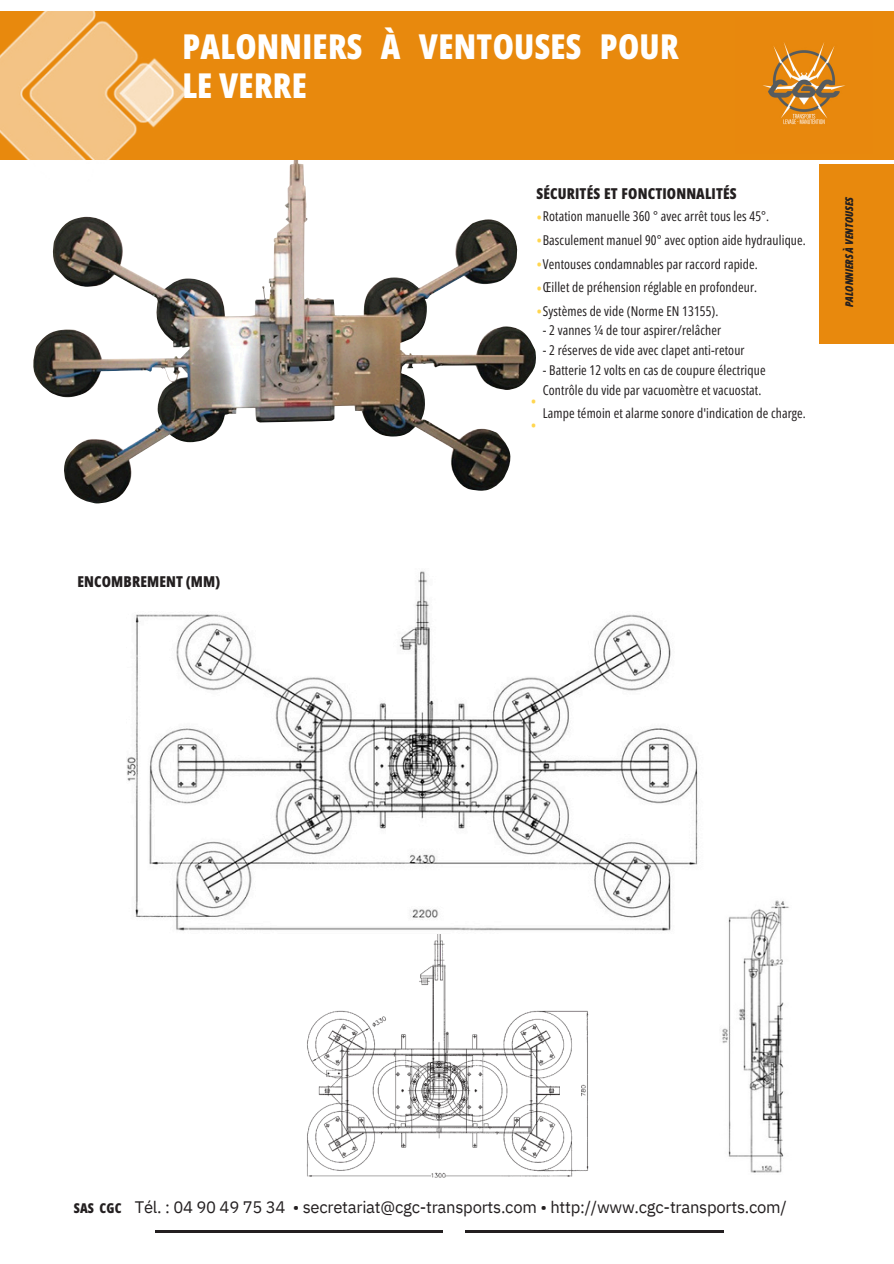
<style>
.page{position:relative;width:894px;height:1264px;background:#fff}
.page>*{position:absolute;margin:0;border:0;box-sizing:border-box;transform-origin:0 0}
.t1{font:800 34.2px/38.2px "Open Sans Condensed";letter-spacing:.01em;color:#fff}
.t2{font:16.65px "IBM Plex Sans";letter-spacing:-.015em;color:#231f20}
.t3{font:800 15px/23.7px "Open Sans Condensed";letter-spacing:.01em;color:#231f20}
.t4{font:15px/23.7px "Open Sans Condensed";color:#ffd64f}
.t5{font:13.5px/23.7px "Open Sans Condensed";letter-spacing:.01em;color:#231f20}
.t6{font:italic 800 10.65px "Open Sans Condensed";color:#231f20}
.s1{font-weight:400;color:#ffd64f}
.s2{font-family:"Open Sans Condensed";font-weight:800;font-size:13.5px}
</style>
<div class="page">
<img style="left:722px;top:900px;width:67px;height:273px">
<img style="left:306px;top:934px;width:283px;height:244px">
<img style="left:127px;top:571px;width:571px;height:360px">
<img style="left:33px;top:160px;width:486px;height:343px">
<div style="left:819px;top:164px;width:74px;height:180px;background:#e8890d"></div>
<div style="left:0;top:11px;width:893px;height:149px;background:#e8890d"></div>
<img style="left:0;top:11px;width:237px;height:170px">
<img style="left:763px;top:42px;width:82px;height:83px">
<hr style="left:155px;top:1230px;width:287px;height:2px;background:#231f20">
<hr style="left:465px;top:1230px;width:258px;height:2px;background:#231f20">
<p class="t1" style="left:182px;top:27px;width:497px">PALONNIERS À VENTOUSES POUR<br>LE VERRE</p>
<h5 class="t3" style="left:536px;top:181px;width:202px">SÉCURITÉS ET FONCTIONNALITÉS <span class="s1">•<br>•<br>•<br>•<br>•</span></h5>
<p class="t5" style="left:542px;top:204px;width:264px">Rotation manuelle 360 ° avec arrêt tous les 45°.<br>Basculement manuel 90° avec option aide hydraulique.<br>Ventouses condamnables par raccord rapide.<br>Œillet de préhension réglable en profondeur.<br>Systèmes de vide (Norme EN 13155).</p>
<p class="t5" style="left:542px;top:318px;width:180px">- 2 vannes ¼ de tour aspirer/relâcher</p>
<p class="t5" style="left:542px;top:338px;width:203px">- 2 réserves de vide avec clapet anti-retour</p>
<p class="t5" style="left:542px;top:357px;width:224px">- Batterie 12 volts en cas de coupure électrique</p>
<h2 class="t5" style="left:542px;top:378px;width:264px">Contrôle du vide par vacuomètre et vacuostat.<br>Lampe témoin et alarme sonore d'indication de charge.</h2>
<p class="t4" style="left:530px;top:389px;width:7px">• •</p>
<h3 class="t6" style="left:841px;top:307px;width:112px;rotate:-90deg">PALONNIERS À VENTOUSES</h3>
<p class="t3" style="left:77px;top:569px;width:144px">ENCOMBREMENT (MM)</p>
<h4 class="t2" style="left:74px;top:1195px;width:714px"><span class="s2">SAS CGC</span> Tél. : 04 90 49 75 34 • secretariat@cgc-transports.com • http://www.cgc-transports.com/</h4>
</div>
